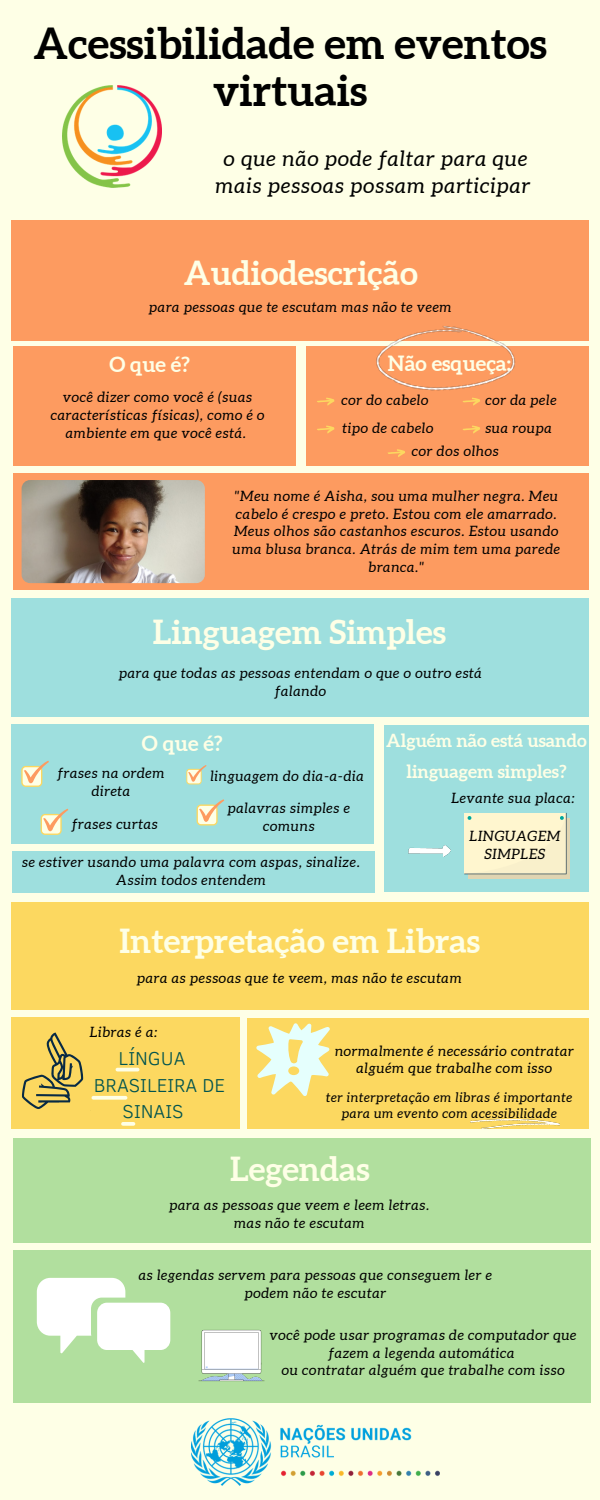
<style>
.page{position:relative;width:600px;height:1500px;background:#feffe6}
.page>*{position:absolute;margin:0;border:0;box-sizing:border-box;transform-origin:0 0}
.t1{font:700 42.8px/47.2px "Aleo";color:#000;text-align:center}
.t2{font:700 33.2px "Aleo";color:#feffe6}
.t3{font:italic 21.2px/27px "Aleo";letter-spacing:.05em;color:#000;text-align:center}
.t4{font:700 21px "Aleo";color:#feffe6}
.t5{font:300 19.2px "Clear Sans";color:#01544f}
.t6{font:700 18px/31.5px "Aleo";color:#feffe6;text-align:center}
.t7{font:italic 14.2px/17.7px "Aleo";letter-spacing:.05em;color:#000;text-align:center}
.t8{font:italic 13.2px/16.5px "Aleo";letter-spacing:.05em;color:#000;text-align:center}
</style>
<div class="page">
<div style="left:306px;top:346px;width:283px;height:120px;background:#fd9b60"></div>
<div style="left:13px;top:346px;width:283px;height:120px;background:#fd9b60"></div>
<div style="left:13px;top:473px;width:575px;height:117px;background:#fd9b60"></div>
<div style="left:247px;top:1018px;width:342px;height:111px;background:#fcd860"></div>
<div style="left:13px;top:1250px;width:578px;height:153px;background:#b1df9e"></div>
<div style="left:11px;top:220px;width:578px;height:121px;background:#fd9b60"></div>
<div style="left:11px;top:599px;width:578px;height:118px;background:#9edfde"></div>
<div style="left:11px;top:902px;width:578px;height:108px;background:#fcd860"></div>
<div style="left:11px;top:724px;width:363px;height:120px;background:#9edfde"></div>
<div style="left:11px;top:1017px;width:229px;height:112px;background:#fcd860"></div>
<div style="left:384px;top:725px;width:205px;height:167px;background:#9edfde"></div>
<svg style="left:37px;top:1278px;width:133px;height:85px"></svg>
<img style="left:22px;top:480px;width:183px;height:103px;border-radius:9px">
<svg style="left:197px;top:799px;width:27px;height:27px"></svg>
<svg style="left:21px;top:761px;width:28px;height:26px"></svg>
<svg style="left:41px;top:809px;width:27px;height:26px"></svg>
<svg style="left:186px;top:765px;width:21px;height:19px"></svg>
<div style="left:13px;top:1138px;width:578px;height:105px;background:#b1df9e"></div>
<svg style="left:468px;top:818px;width:102px;height:61px"></svg>
<div style="left:464px;top:813px;width:103px;height:61px;background:#fff6cf"></div>
<svg style="left:22px;top:1032px;width:62px;height:77px"></svg>
<hr style="left:117px;top:1068px;width:21px;height:3px;background:#feffe6">
<svg style="left:93px;top:1096px;width:33px;height:4px"></svg>
<svg style="left:123px;top:1122px;width:11px;height:4px"></svg>
<div style="left:12px;top:851px;width:362px;height:41px;background:#9edfde"></div>
<img style="left:408px;top:842px;width:58px;height:18px">
<img style="left:376px;top:326px;width:140px;height:72px">
<svg style="left:256px;top:1023px;width:74px;height:73px"></svg>
<img style="left:471px;top:1119px;width:88px;height:10px">
<img style="left:198px;top:1329px;width:67px;height:53px">
<img style="left:191px;top:1419px;width:248px;height:66px">
<img style="left:63px;top:85px;width:99px;height:103px">
<svg style="left:317px;top:398px;width:17px;height:8px"></svg>
<svg style="left:317px;top:426px;width:17px;height:8px"></svg>
<svg style="left:462px;top:398px;width:18px;height:8px"></svg>
<svg style="left:462px;top:426px;width:18px;height:8px"></svg>
<svg style="left:388px;top:449px;width:17px;height:8px"></svg>
<p class="t1" style="left:34px;top:19px;width:515px">Acessibilidade em eventos virtuais</p>
<p class="t3" style="left:216px;top:145px;width:316px">o que não pode faltar para que mais pessoas possam participar</p>
<p class="t2" style="left:184px;top:254px;width:236px">Audiodescrição</p>
<p class="t7" style="left:149px;top:298px;width:304px">para pessoas que te escutam mas não te veem</p>
<p class="t4" style="left:109px;top:352px;width:82px">O que é?</p>
<p class="t7" style="left:51px;top:388px;width:215px">você dizer como você é (suas características físicas), como é o ambiente em que você está.</p>
<p class="t4" style="left:388px;top:351px;width:125px">Não esqueça:</p>
<p class="t7" style="left:341px;top:391px;width:89px">cor do cabelo</p>
<p class="t7" style="left:485px;top:391px;width:73px">cor da pele</p>
<p class="t7" style="left:485px;top:419px;width:68px">sua roupa</p>
<p class="t7" style="left:412px;top:443px;width:88px">cor dos olhos</p>
<p class="t7" style="left:343px;top:419px;width:92px">tipo de cabelo</p>
<p class="t7" style="left:233px;top:487px;width:329px">"Meu nome é Aisha, sou uma mulher negra. Meu cabelo é crespo e preto. Estou com ele amarrado.<br>Meus olhos são castanhos escuros. Estou usando uma blusa branca. Atrás de mim tem uma parede branca."</p>
<p class="t2" style="left:153px;top:613px;width:295px">Linguagem Simples</p>
<p class="t7" style="left:119px;top:664px;width:364px">para que todas as pessoas entendam o que o outro está falando</p>
<p class="t4" style="left:142px;top:732px;width:82px">O que é?</p>
<p class="t7" style="left:58px;top:764px;width:108px">frases na ordem direta</p>
<p class="t7" style="left:72px;top:816px;width:87px">frases curtas</p>
<p class="t7" style="left:210px;top:767px;width:155px">linguagem do dia-a-dia</p>
<p class="t7" style="left:228px;top:799px;width:124px">palavras simples e comuns</p>
<p class="t7" style="left:22px;top:854px;width:339px">se estiver usando uma palavra com aspas, sinalize.<br>Assim todos entendem</p>
<p class="t6" style="left:386px;top:724px;width:202px">Alguém não está usando linguagem simples?</p>
<p class="t7" style="left:451px;top:790px;width:125px">Levante sua placa:</p>
<p class="t7" style="left:470px;top:827px;width:92px;line-height:18px">LINGUAGEM<br>SIMPLES</p>
<p class="t2" style="left:120px;top:922px;width:362px">Interpretação em Libras</p>
<p class="t7" style="left:137px;top:969px;width:326px">para as pessoas que te veem, mas não te escutam</p>
<p class="t7" style="left:90px;top:1023px;width:69px">Libras é a:</p>
<p class="t5" style="left:119px;top:1044px;width:68px">LÍNGUA</p>
<p class="t5" style="left:94px;top:1072px;width:133px">BRASILEIRA DE</p>
<p class="t5" style="left:123px;top:1098px;width:63px">SINAIS</p>
<p class="t7" style="left:335px;top:1042px;width:240px">normalmente é necessário contratar alguém que trabalhe com isso</p>
<p class="t8" style="left:326px;top:1089px;width:247px">ter interpretação em libras é importante para um evento com acessibilidade</p>
<p class="t2" style="left:230px;top:1149px;width:141px">Legendas</p>
<p class="t7" style="left:169px;top:1196px;width:261px">para as pessoas que veem e leem letras.</p>
<p class="t7" style="left:234px;top:1214px;width:132px">mas não te escutam</p>
<p class="t7" style="left:139px;top:1266px;width:355px">as legendas servem para pessoas que conseguem ler e podem não te escutar</p>
<p class="t7" style="left:270px;top:1326px;width:308px">você pode usar programas de computador que fazem a legenda automática</p>
<p class="t7" style="left:282px;top:1361px;width:284px">ou contratar alguém que trabalhe com isso</p>
</div>
